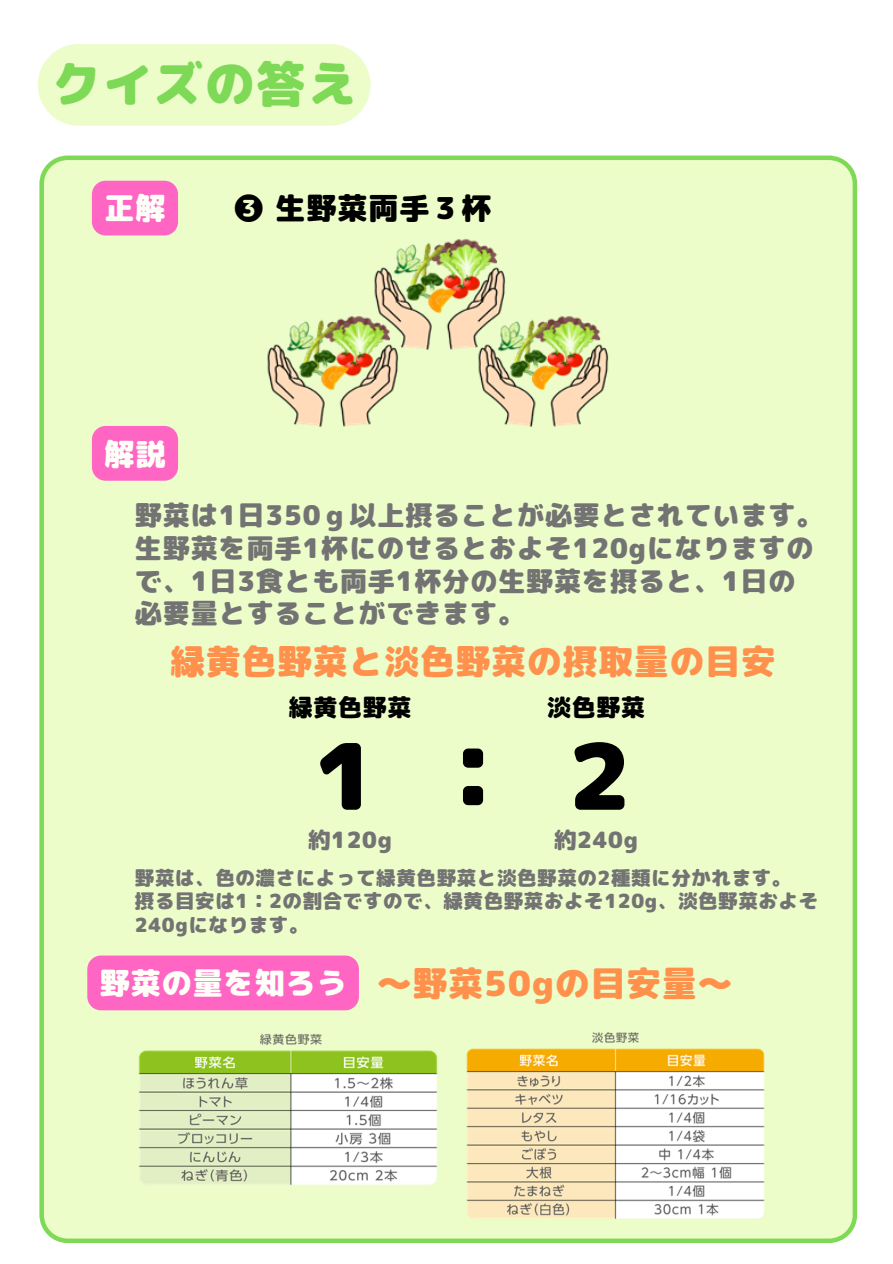
<style>
.page{position:relative;width:893px;height:1264px;background:#fff}
.page>*{position:absolute;margin:0;border:0;box-sizing:border-box;transform-origin:0 0}
.t1{font:91.35px "rounded mplus 1 p black";color:#000}
.t2{font:49.5px "rounded mplus 1 p black";letter-spacing:.03em;color:#7ed957}
.t3{font:34.5px "rounded mplus 1 p black";letter-spacing:.03em;color:#ff914d}
.t4{font:30px "rounded mplus 1 p black";letter-spacing:.03em;color:#000}
.t5{font:30px "rounded mplus 1 p black";color:#fefff8}
.t6{font:27px/32.5px "rounded mplus 1 p black";letter-spacing:.03em;color:#737373}
.t7{font:23.85px "rounded mplus 1 p black";letter-spacing:.03em;color:#000}
.t8{font:22.35px "rounded mplus 1 p black";letter-spacing:.03em;color:#737373}
.t9{font:19.5px/23.5px "rounded mplus 1 p black";letter-spacing:.03em;color:#737373}
.s1{font-size:30px;color:#fefff8}
</style>
<div class="page">
<div style="left:39px;top:155px;width:818px;height:1087px;background:#ecfdca"></div>
<img style="left:369px;top:237px;width:143px;height:117px">
<img style="left:262px;top:313px;width:143px;height:117px">
<img style="left:473px;top:313px;width:143px;height:117px">
<img style="left:130px;top:1030px;width:311px;height:158px">
<img style="left:463px;top:1030px;width:304px;height:191px">
<div style="left:92px;top:181px;width:86px;height:54px;background:#ff66c4"></div>
<div style="left:92px;top:426px;width:86px;height:54px;background:#ff66c4"></div>
<div style="left:38px;top:44px;width:332px;height:82px;background:#ecfdca;border-radius:41px"></div>
<div style="left:87px;top:955px;width:272px;height:55px;background:#ff66c4"></div>
<h2 class="t2" style="left:52px;top:49px;width:307px">クイズの答え</h2>
<p class="t5" style="left:104px;top:187px;width:63px">正解</p>
<p class="t4" style="left:234px;top:187px;width:259px">❸ 生野菜両手３杯</p>
<p class="t5" style="left:104px;top:432px;width:63px">解説</p>
<p class="t6" style="left:135px;top:499px;width:690px">野菜は1日350ｇ以上摂ることが必要とされています。生野菜を両手1杯にのせるとおよそ120gになりますので、1日3食とも両手1杯分の生野菜を摂ると、1日の必要量とすることができます。</p>
<p class="t3" style="left:170px;top:637px;width:606px">緑黄色野菜と淡色野菜の摂取量の目安</p>
<p class="t7" style="left:289px;top:690px;width:124px">緑黄色野菜</p>
<p class="t7" style="left:547px;top:690px;width:99px">淡色野菜</p>
<h1 class="t1" style="left:301px;top:711px;width:345px">１：２</h1>
<p class="t8" style="left:308px;top:824px;width:85px">約120g</p>
<p class="t8" style="left:554px;top:824px;width:85px">約240g</p>
<p class="t9" style="left:135px;top:865px;width:684px">野菜は、色の濃さによって緑黄色野菜と淡色野菜の2種類に分かれます。<br>摂る目安は1：2の割合ですので、緑黄色野菜およそ120g、淡色野菜およそ<br>240gになります。</p>
<p class="t3" style="left:100px;top:958px;width:634px"><span class="s1">野菜の量を知ろう</span> ～野菜50gの目安量～</p>
</div>
